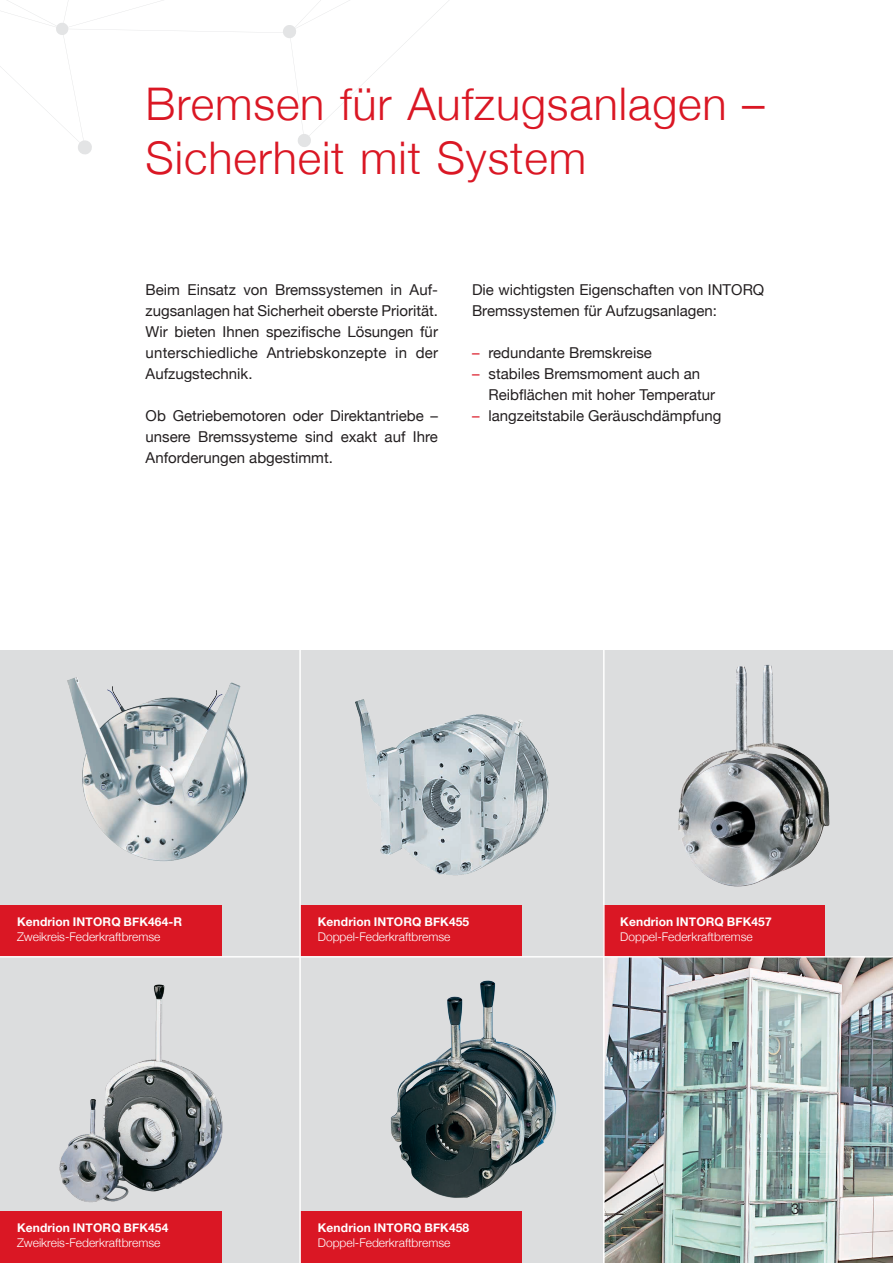
<style>
.page{position:relative;width:893px;height:1263px;background:#fff}
.page>*{position:absolute;margin:0;border:0;box-sizing:border-box;transform-origin:0 0}
.t1{font:300 45px/54px "Helvetica Neue";letter-spacing:.02em;color:#da1724}
.t2{font:15px/21px "Helvetica Neue";color:#231f20;text-align:justify}
.t3{font:300 12px "Helvetica Neue";color:#fff}
.t4{font:700 12px "Helvetica Neue";letter-spacing:.01em;color:#fff}
.s1{color:#da1724}
</style>
<div class="page">
<svg style="left:0;top:0;width:449px;height:155px"></svg>
<div style="left:0;top:651px;width:524px;height:318px;background:#dcddde"></div>
<img style="left:605px;top:957px;width:288px;height:306px">
<img style="left:0;top:664px;width:292px;height:231px">
<img style="left:0;top:969px;width:601px;height:294px">
<img style="left:302px;top:664px;width:591px;height:276px">
<div style="left:0;top:1212px;width:221px;height:51px;background:#da1724"></div>
<div style="left:0;top:906px;width:221px;height:51px;background:#da1724"></div>
<div style="left:301px;top:1212px;width:221px;height:51px;background:#da1724"></div>
<div style="left:301px;top:906px;width:221px;height:51px;background:#da1724"></div>
<div style="left:603px;top:906px;width:221px;height:51px;background:#da1724"></div>
<hr style="left:299px;top:644px;width:2px;height:619px;background:#fff">
<hr style="left:603px;top:641px;width:2px;height:622px;background:#fff">
<hr style="left:0;top:956px;width:893px;height:1px;background:#fff">
<h1 class="t1" style="left:146px;top:74px;width:621px">Bremsen für Aufzugsanlagen –<br>Sicherheit mit System</h1>
<p class="t2" style="left:146px;top:280px;width:294px">Beim Einsatz von Bremssystemen in Auf&shy;zugsanlagen hat Sicherheit oberste Priorität.<br>Wir bieten Ihnen spezifische Lösungen für unterschiedliche Antriebskonzepte in der Aufzugstechnik.</p>
<p class="t2" style="left:146px;top:406px;width:294px">Ob Getriebemotoren oder Direktantriebe – unsere Bremssysteme sind exakt auf Ihre Anforderungen abgestimmt.</p>
<p class="t2" style="left:472px;top:280px;width:294px">Die wichtigsten Eigenschaften von INTORQ<br>Bremssystemen für Aufzugsanlagen:</p>
<p class="t2" style="left:472px;top:343px;width:181px"><span class="s1">–</span> redundante Bremskreise</p>
<p class="t2" style="left:488px;top:364px;width:228px;text-indent:-16px"><span class="s1">–</span> stabiles Bremsmoment auch an<br>Reibflächen mit hoher Temperatur</p>
<p class="t2" style="left:472px;top:406px;width:251px"><span class="s1">–</span> langzeitstabile Geräuschdämpfung</p>
<p class="t4" style="left:17px;top:912px;width:167px">Kendrion INTORQ BFK464-R</p>
<p class="t3" style="left:17px;top:927px;width:145px">Zweikreis-Federkraftbremse</p>
<p class="t4" style="left:17px;top:1218px;width:153px">Kendrion INTORQ BFK454</p>
<p class="t3" style="left:17px;top:1233px;width:145px">Zweikreis-Federkraftbremse</p>
<p class="t4" style="left:318px;top:912px;width:153px">Kendrion INTORQ BFK455</p>
<p class="t3" style="left:318px;top:927px;width:134px">Doppel-Federkraftbremse</p>
<p class="t4" style="left:318px;top:1218px;width:153px">Kendrion INTORQ BFK458</p>
<p class="t3" style="left:318px;top:1233px;width:134px">Doppel-Federkraftbremse</p>
<p class="t4" style="left:620px;top:912px;width:153px">Kendrion INTORQ BFK457</p>
<p class="t3" style="left:620px;top:927px;width:134px">Doppel-Federkraftbremse</p>
<p class="t2" style="left:791px;top:1199px;width:10px">3</p>
</div>
